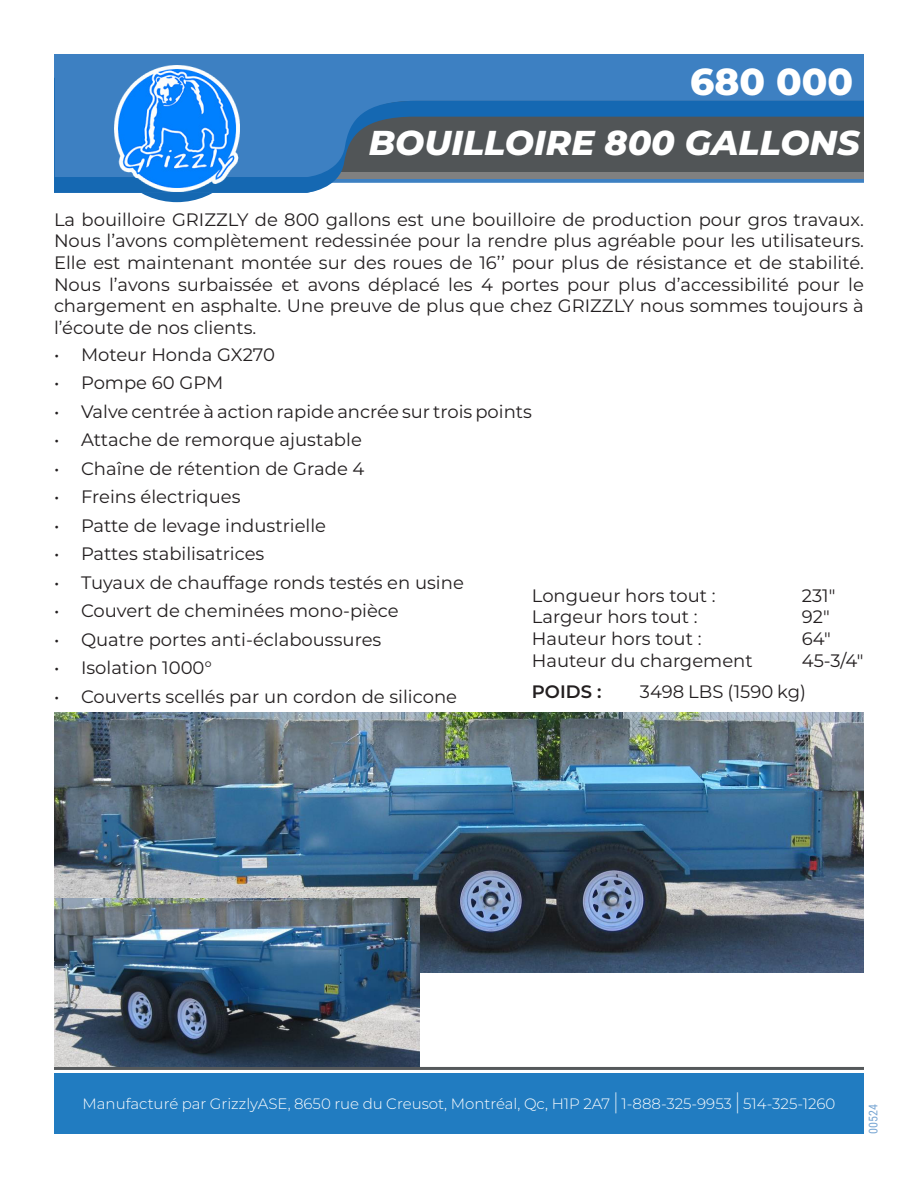
<style>
.page{position:relative;width:918px;height:1188px;background:#fff}
.page>*{position:absolute;margin:0;border:0;box-sizing:border-box;transform-origin:0 0}
.NumProduit{font:800 37.5px "Montserrat";color:#fff}
.Titre{font:italic 800 34.5px "Montserrat";color:#fff}
.t1{font:18px/21.6px "Montserrat";color:#231f20;text-align:justify}
.t2{font:600 18px "Montserrat";color:#231f20}
.t3{font:300 15px "Montserrat";color:#fff}
.t4{font:12px "Roboto Condensed";color:#2e75bb}
.s1{font-size:22.5px}
</style>
<div class="page">
<div style="left:54px;top:1074px;width:810px;height:60px;background:#217cc1"></div>
<hr style="left:54px;top:1067px;width:810px;height:3px;background:#55595b">
<div style="left:54px;top:54px;width:810px;height:24px;background:#3d80c2"></div>
<svg style="left:54px;top:78px;width:810px;height:115px;background:#4e759b"></svg>
<img style="left:114px;top:66px;width:126px;height:125px">
<img style="left:54px;top:713px;width:810px;height:259px">
<img style="left:54px;top:899px;width:366px;height:168px">
<p class="NumProduit" style="left:690px;top:54px;width:165px">680 000</p>
<p class="Titre" style="left:369px;top:118px;width:492px">BOUILLOIRE 800 GALLONS</p>
<p class="t1" style="left:54px;top:208px;width:812px">La bouilloire GRIZZLY de 800 gallons est une bouilloire de production pour gros travaux.<br>Nous l’avons complètement redessinée pour la rendre plus agréable pour les utilisateurs.<br>Elle est maintenant montée sur des roues de 16’’ pour plus de résistance et de stabilité.<br>Nous l’avons surbaissée et avons déplacé les 4 portes pour plus d’accessibilité pour le chargement en asphalte. Une preuve de plus que chez GRIZZLY nous sommes toujours à l’écoute de nos clients.</p>
<p class="t1" style="left:54px;top:343px;width:223px">• Moteur Honda GX270</p>
<p class="t1" style="left:54px;top:372px;width:171px">• Pompe 60 GPM</p>
<p class="t1" style="left:54px;top:400px;width:479px">• Valve centrée à action rapide ancrée sur trois points</p>
<p class="t1" style="left:54px;top:429px;width:309px">• Attache de remorque ajustable</p>
<p class="t1" style="left:54px;top:457px;width:312px">• Chaîne de rétention de Grade 4</p>
<p class="t1" style="left:54px;top:486px;width:188px">• Freins électriques</p>
<p class="t1" style="left:54px;top:514px;width:274px">• Patte de levage industrielle</p>
<p class="t1" style="left:54px;top:543px;width:212px">• Pattes stabilisatrices</p>
<p class="t1" style="left:54px;top:571px;width:411px">• Tuyaux de chauffage ronds testés en usine</p>
<p class="t1" style="left:54px;top:600px;width:346px">• Couvert de cheminées mono-pièce</p>
<p class="t1" style="left:54px;top:628px;width:329px">• Quatre portes anti-éclaboussures</p>
<p class="t1" style="left:54px;top:657px;width:160px">• Isolation 1000°</p>
<p class="t1" style="left:54px;top:685px;width:405px">• Couverts scellés par un cordon de silicone</p>
<p class="t1" style="left:532px;top:584px;width:185px">Longueur hors tout :</p>
<p class="t1" style="left:802px;top:584px;width:35px">231"</p>
<p class="t1" style="left:532px;top:605px;width:167px">Largeur hors tout :</p>
<p class="t1" style="left:802px;top:605px;width:29px">92"</p>
<p class="t1" style="left:532px;top:627px;width:171px">Hauteur hors tout :</p>
<p class="t1" style="left:802px;top:627px;width:31px">64"</p>
<p class="t1" style="left:532px;top:649px;width:222px">Hauteur du chargement</p>
<p class="t1" style="left:802px;top:649px;width:63px">45-3/4"</p>
<p class="t2" style="left:532px;top:679px;width:71px">POIDS :</p>
<p class="t1" style="left:640px;top:681px;width:168px">3498 LBS (1590 kg)</p>
<p class="t3" style="left:83px;top:1093px;width:754px">Manufacturé par GrizzlyASE, 8650 rue du Creusot, Montréal, Qc, H1P 2A7 <span class="s1">|</span> 1-888-325-9953 <span class="s1">|</span> 514-325-1260</p>
<p class="t4" style="left:865px;top:1134px;width:31px;rotate:-90deg">00524</p>
</div>
